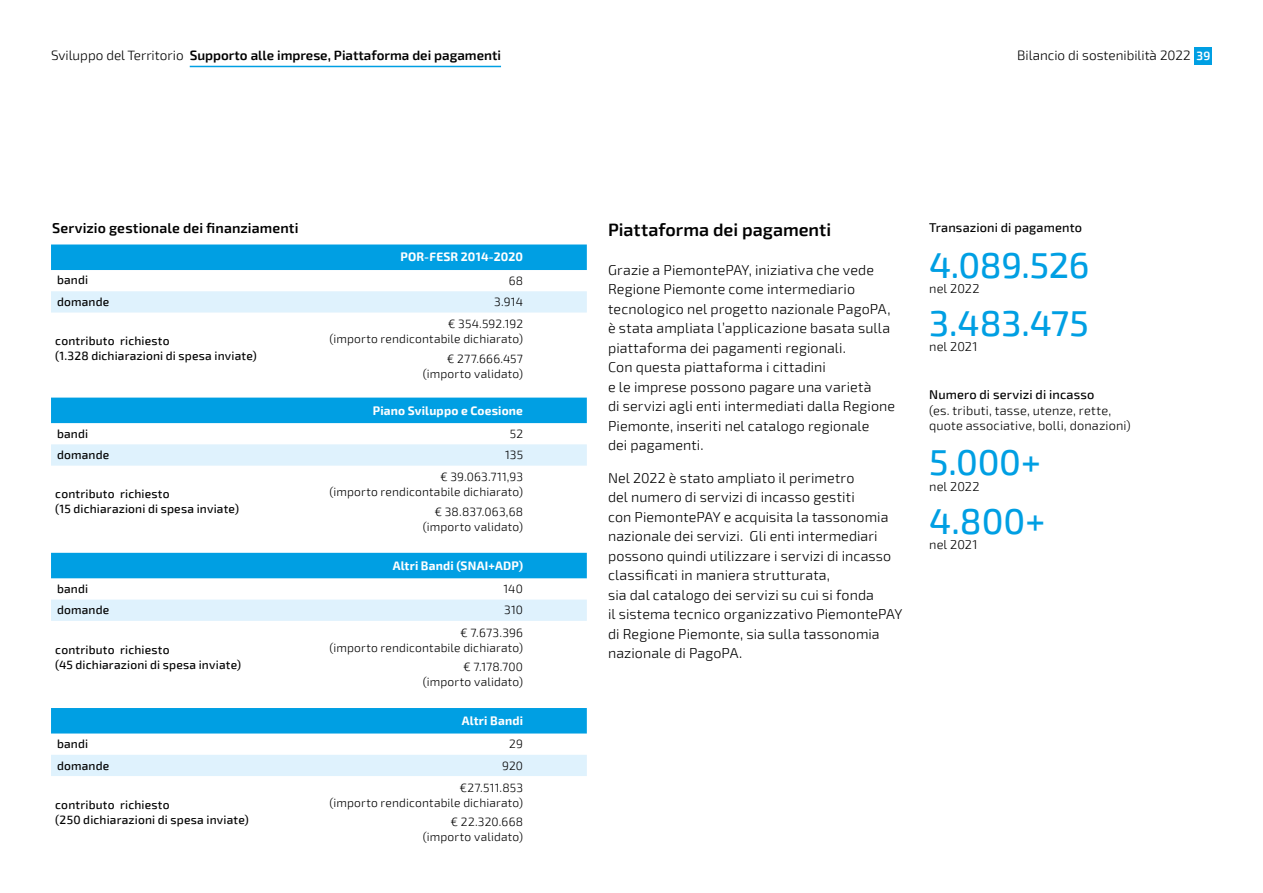
<style>
.page{position:relative;width:1263px;height:893px;background:#fff}
.page>*{position:absolute;margin:0;border:0;box-sizing:border-box;transform-origin:0 0}
.t1{font:500 36px "Exo 2";letter-spacing:-.005em;color:#009fe3}
.t2{font:600 18px "Exo 2";color:#000}
.t3{font:300 14.25px/19.5px "Exo 2";letter-spacing:.01em;color:#000}
.t4{font:600 14.25px "Exo 2";letter-spacing:.005em;color:#000}
.t5{font:600 13.5px "Exo 2";color:#000}
.t6{font:300 13.5px "Exo 2";color:#000}
.t7{font:300 12.75px/15.3px "Exo 2";letter-spacing:.015em;color:#000}
.t8{font:500 12.75px "Exo 2";letter-spacing:.01em;color:#000}
.t9{font:300 12px/15px "Exo 2";letter-spacing:.015em;color:#000;text-align:right}
.t10{font:500 12px/15px "Exo 2";letter-spacing:.015em;color:#000}
.t11{font:700 12px "Exo 2";letter-spacing:.015em;color:#fff}
.s1{font-weight:300}
.s2{font-weight:600;font-size:12px;color:#fff}
</style>
<div class="page">
<div style="left:1195px;top:47px;width:17px;height:17px;background:#009fe3"></div>
<div style="left:51px;top:244px;width:536px;height:26px;background:#009fe3"></div>
<svg style="left:51px;top:291px;width:536px;height:22px;background:#e0f2fd"></svg>
<hr style="left:190px;top:66px;width:311px;height:1px;background:#009fe3">
<div style="left:51px;top:398px;width:536px;height:25px;background:#009fe3"></div>
<svg style="left:51px;top:444px;width:536px;height:22px;background:#e0f2fd"></svg>
<div style="left:51px;top:553px;width:536px;height:25px;background:#009fe3"></div>
<div style="left:51px;top:600px;width:536px;height:21px;background:#dff2fd"></div>
<div style="left:51px;top:708px;width:536px;height:25px;background:#009fe3"></div>
<div style="left:51px;top:755px;width:536px;height:21px;background:#dff2fd"></div>
<p class="t5" style="left:51px;top:48px;width:451px"><span class="s1">Sviluppo del Territorio</span> Supporto alle imprese, Piattaforma dei pagamenti</p>
<p class="t4" style="left:52px;top:220px;width:248px">Servizio gestionale dei finanziamenti</p>
<p class="t11" style="left:400px;top:250px;width:124px">POR-FESR 2014-2020</p>
<p class="t10" style="left:57px;top:273px;width:33px">bandi</p>
<p class="t9" style="left:509px;top:273px;width:16px">68</p>
<p class="t10" style="left:57px;top:295px;width:54px">domande</p>
<p class="t9" style="left:494px;top:295px;width:30px">3.914</p>
<p class="t10" style="left:55px;top:334px;width:203px">contributo richiesto<br>(1.328 dichiarazioni di spesa inviate)</p>
<p class="t9" style="left:329px;top:317px;width:195px">€ 354.592.192<br>(importo rendicontabile dichiarato)</p>
<p class="t9" style="left:423px;top:351px;width:102px">€ 277.666.457 (importo validato)</p>
<p class="t11" style="left:373px;top:403px;width:152px">Piano Sviluppo e Coesione</p>
<p class="t10" style="left:57px;top:426px;width:33px">bandi</p>
<p class="t9" style="left:510px;top:426px;width:15px">52</p>
<p class="t10" style="left:57px;top:448px;width:54px">domande</p>
<p class="t9" style="left:505px;top:448px;width:19px">135</p>
<p class="t10" style="left:55px;top:487px;width:185px">contributo richiesto<br>(15 dichiarazioni di spesa inviate)</p>
<p class="t9" style="left:329px;top:470px;width:195px">€ 39.063.711,93<br>(importo rendicontabile dichiarato)</p>
<p class="t9" style="left:423px;top:504px;width:102px">€ 38.837.063,68 (importo validato)</p>
<p class="t11" style="left:393px;top:558px;width:132px">Altri Bandi (SNAI+ADP)</p>
<p class="t10" style="left:57px;top:581px;width:33px">bandi</p>
<p class="t9" style="left:503px;top:582px;width:21px">140</p>
<p class="t10" style="left:57px;top:603px;width:54px">domande</p>
<p class="t9" style="left:504px;top:603px;width:20px">310</p>
<p class="t10" style="left:55px;top:642px;width:187px">contributo richiesto<br>(45 dichiarazioni di spesa inviate)</p>
<p class="t9" style="left:329px;top:625px;width:195px">€ 7.673.396<br>(importo rendicontabile dichiarato)</p>
<p class="t9" style="left:423px;top:659px;width:102px">€ 7.178.700 (importo validato)</p>
<p class="t11" style="left:462px;top:714px;width:63px">Altri Bandi</p>
<p class="t10" style="left:57px;top:736px;width:33px">bandi</p>
<p class="t9" style="left:509px;top:737px;width:15px">29</p>
<p class="t10" style="left:57px;top:758px;width:54px">domande</p>
<p class="t9" style="left:502px;top:758px;width:22px">920</p>
<p class="t10" style="left:55px;top:797px;width:195px">contributo richiesto<br>(250 dichiarazioni di spesa inviate)</p>
<p class="t9" style="left:329px;top:780px;width:195px">€27.511.853<br>(importo rendicontabile dichiarato)</p>
<p class="t9" style="left:423px;top:815px;width:102px">€ 22.320.668 (importo validato)</p>
<p class="t6" style="left:1017px;top:48px;width:195px">Bilancio di sostenibilità 2022 <span class="s2">39</span></p>
<p class="t2" style="left:608px;top:219px;width:225px">Piattaforma dei pagamenti</p>
<p class="t3" style="left:608px;top:260px;width:289px">Grazie a PiemontePAY, iniziativa che vede Regione Piemonte come intermediario tecnologico nel progetto nazionale PagoPA, è stata ampliata l’applicazione basata sulla piattaforma dei pagamenti regionali.<br>Con questa piattaforma i cittadini<br>e le imprese possono pagare una varietà<br>di servizi agli enti intermediati dalla Regione Piemonte, inseriti nel catalogo regionale<br>dei pagamenti.</p>
<p class="t3" style="left:608px;top:468px;width:296px">Nel 2022 è stato ampliato il perimetro<br>del numero di servizi di incasso gestiti<br>con PiemontePAY e acquisita la tassonomia nazionale dei servizi. Gli enti intermediari possono quindi utilizzare i servizi di incasso classificati in maniera strutturata,<br>sia dal catalogo dei servizi su cui si fonda<br>il sistema tecnico organizzativo PiemontePAY di Regione Piemonte, sia sulla tassonomia nazionale di PagoPA.</p>
<p class="t8" style="left:929px;top:220px;width:155px">Transazioni di pagamento</p>
<h1 class="t1" style="left:929px;top:244px;width:162px">4.089.526</h1>
<p class="t7" style="left:929px;top:281px;width:52px">nel 2022</p>
<h1 class="t1" style="left:929px;top:302px;width:161px">3.483.475</h1>
<p class="t7" style="left:929px;top:339px;width:50px">nel 2021</p>
<p class="t8" style="left:929px;top:387px;width:167px">Numero di servizi di incasso</p>
<p class="t7" style="left:929px;top:403px;width:203px">(es. tributi, tasse, utenze, rette, quote associative, bolli, donazioni)</p>
<h1 class="t1" style="left:929px;top:441px;width:113px">5.000+</h1>
<p class="t7" style="left:929px;top:479px;width:52px">nel 2022</p>
<h1 class="t1" style="left:929px;top:500px;width:118px">4.800+</h1>
<p class="t7" style="left:929px;top:537px;width:50px">nel 2021</p>
</div>
